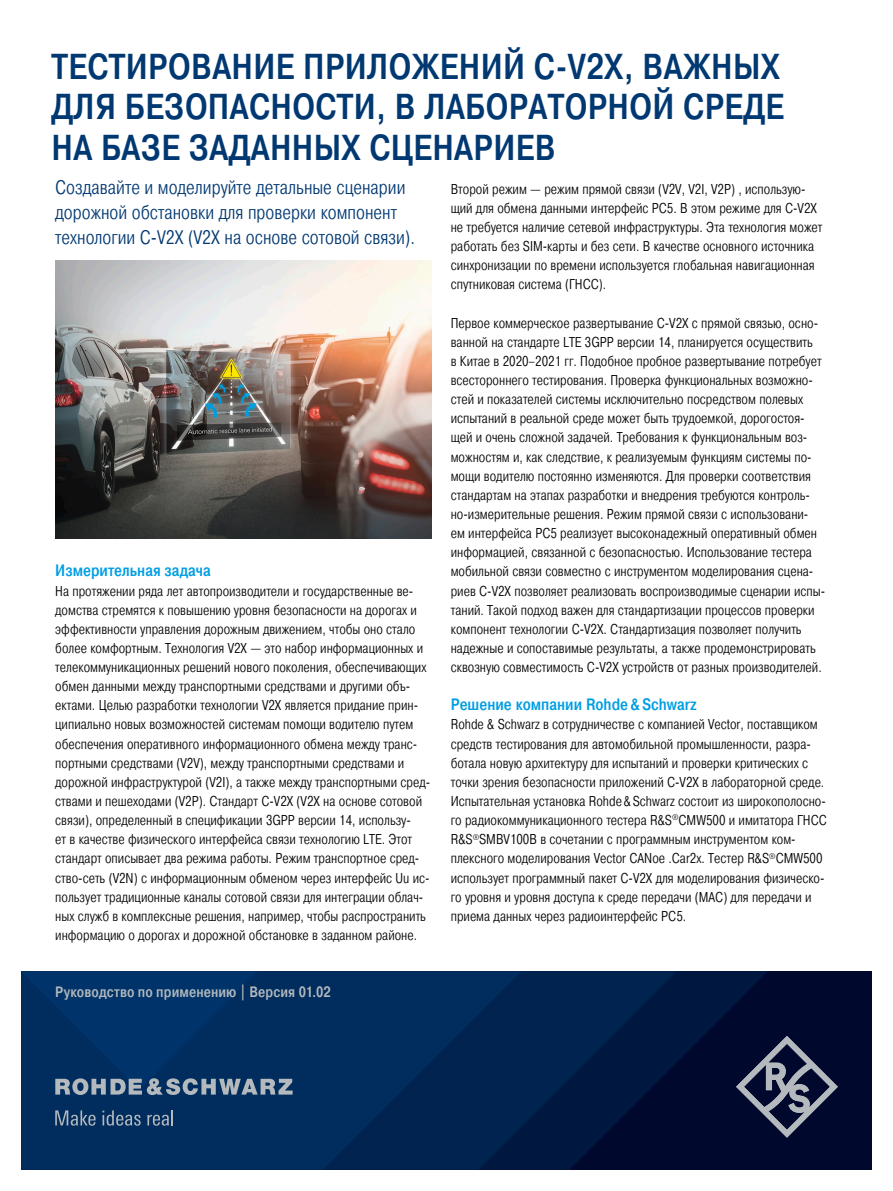
<style>
.page{position:relative;width:893px;height:1191px;background:#fff}
.page>*{position:absolute;margin:0;border:0;box-sizing:border-box;transform-origin:0 0}
.Seiten_Headline_24Pt{font:500 36px/40.7px "Pragmatica Cond";letter-spacing:.01em;color:#003872;text-align:justify}
.Teaser{font:300 19.5px/25.3px "Pragmatica Cond";color:#003872}
.Absatzfett_cyan{font:500 16.5px "Pragmatica Cond";color:#009ee3}
.t1{font:500 15px "Pragmatica Cond";letter-spacing:.005em;color:#b3b9bc}
.Haupttext_ohne_Absta{font:300 14.25px/19.2px "Pragmatica Cond";color:#000}
.Haupttext{font:300 14.25px/19.2px "Pragmatica Cond";color:#000}
</style>
<div class="page">
<img style="left:55px;top:260px;width:376px;height:278px">
<div style="left:21px;top:971px;width:851px;height:198px;background:#00082d"></div>
<svg style="left:677px;top:971px;width:90px;height:91px;fill:#00173f"></svg>
<svg style="left:522px;top:971px;width:155px;height:198px"></svg>
<svg style="left:21px;top:971px;width:501px;height:198px;background:#002959"></svg>
<svg style="left:736px;top:1035px;width:102px;height:102px"></svg>
<svg style="left:21px;top:971px;width:272px;height:124px;background:#0b3768"></svg>
<svg style="left:55px;top:1110px;width:41px;height:15px"></svg>
<svg style="left:102px;top:1110px;width:39px;height:15px"></svg>
<svg style="left:147px;top:1110px;width:26px;height:15px"></svg>
<p class="Seiten_Headline_24Pt" style="left:52px;top:47px;width:734px">ТЕСТИРОВАНИЕ ПРИЛОЖЕНИЙ C-V2X, ВАЖНЫХ ДЛЯ БЕЗОПАСНОСТИ, В ЛАБОРАТОРНОЙ СРЕДЕ НА БАЗЕ ЗАДАННЫХ СЦЕНАРИЕВ</p>
<p class="Teaser" style="left:55px;top:174px;width:361px">Создавайте и моделируйте детальные сценарии дорожной обстановки для проверки компонент технологии C-V2X (V2X на основе сотовой связи).</p>
<p class="Haupttext" style="left:451px;top:179px;width:373px">Второй режим — режим прямой связи (V2V, V2I, V2P) , использую&shy;щий для обмена данными интерфейс PC5. В этом режиме для C-V2X не требуется наличие сетевой инфраструктуры. Эта технология может работать без SIM-карты и без сети. В качестве основного источника синхронизации по времени используется глобальная навигационная спутниковая система (ГНСС).</p>
<p class="Haupttext" style="left:451px;top:313px;width:376px">Первое коммерческое развертывание C-V2X с прямой связью, осно&shy;ванной на стандарте LTE 3GPP версии 14, планируется осуществить<br>в Китае в 2020–2021 гг. Подобное пробное развертывание потребует всестороннего тестирования. Проверка функциональных возможно&shy;стей и показателей системы исключительно посредством полевых испытаний в реальной среде может быть трудоемкой, дорогостоя&shy;щей и очень сложной задачей. Требования к функциональным воз&shy;можностям и, как следствие, к реализуемым функциям системы по&shy;мощи водителю постоянно изменяются. Для проверки соответствия стандартам на этапах разработки и внедрения требуются контроль&shy;но-измерительные решения. Режим прямой связи с использовани&shy;ем интерфейса PC5 реализует высоконадежный оперативный обмен информацией, связанной с безопасностью. Использование тестера мобильной связи совместно с инструментом моделирования сцена&shy;риев C-V2X позволяет реализовать воспроизводимые сценарии испы&shy;таний. Такой подход важен для стандартизации процессов проверки компонент технологии C-V2X. Стандартизация позволяет получить надежные и сопоставимые результаты, а также продемонстрировать сквозную совместимость C-V2X устройств от разных производителей.</p>
<p class="Absatzfett_cyan" style="left:451px;top:695px;width:247px">Решение компании Rohde&amp;Schwarz</p>
<p class="Haupttext_ohne_Absta" style="left:451px;top:715px;width:378px">Rohde &amp; Schwarz в сотрудничестве с компанией Vector, поставщиком средств тестирования для автомобильной промышленности, разра&shy;ботала новую архитектуру для испытаний и проверки критических с точки зрения безопасности приложений C-V2X в лабораторной среде.<br>Испытательная установка Rohde&amp;Schwarz состоит из широкополосно&shy;го радиокоммуникационного тестера R&amp;S<sup>®</sup>CMW500 и имитатора ГНСС R&amp;S<sup>®</sup>SMBV100B в сочетании с программным инструментом ком&shy;плексного моделирования Vector CANoe .Car2x. Тестер R&amp;S<sup>®</sup>CMW500 использует программный пакет C-V2X для моделирования физическо&shy;го уровня и уровня доступа к среде передачи (MAC) для передачи и приема данных через радиоинтерфейс PC5.</p>
<p class="Absatzfett_cyan" style="left:55px;top:561px;width:157px">Измерительная задача</p>
<p class="Haupttext_ohne_Absta" style="left:55px;top:581px;width:376px">На протяжении ряда лет автопроизводители и государственные ве&shy;домства стремятся к повышению уровня безопасности на дорогах и эффективности управления дорожным движением, чтобы оно стало более комфортным. Технология V2X — это набор информационных и телекоммуникационных решений нового поколения, обеспечивающих обмен данными между транспортными средствами и другими объ&shy;ектами. Целью разработки технологии V2X является придание прин&shy;ципиально новых возможностей системам помощи водителю путем обеспечения оперативного информационного обмена между транс&shy;портными средствами (V2V), между транспортными средствами и дорожной инфраструктурой (V2I), а также между транспортными сред&shy;ствами и пешеходами (V2P). Стандарт C-V2X (V2X на основе сотовой связи), определенный в спецификации 3GPP версии 14, использу-<br>ет в качестве физического интерфейса связи технологию LTE. Этот стандарт описывает два режима работы. Режим транспортное сред&shy;ство-сеть (V2N) с информационным обменом через интерфейс Uu ис&shy;пользует традиционные каналы сотовой связи для интеграции облач&shy;ных служб в комплексные решения, например, чтобы распространить информацию о дорогах и дорожной обстановке в заданном районе.</p>
<p class="t1" style="left:55px;top:983px;width:277px">Руководство по применению | Версия 01.02</p>
</div>
